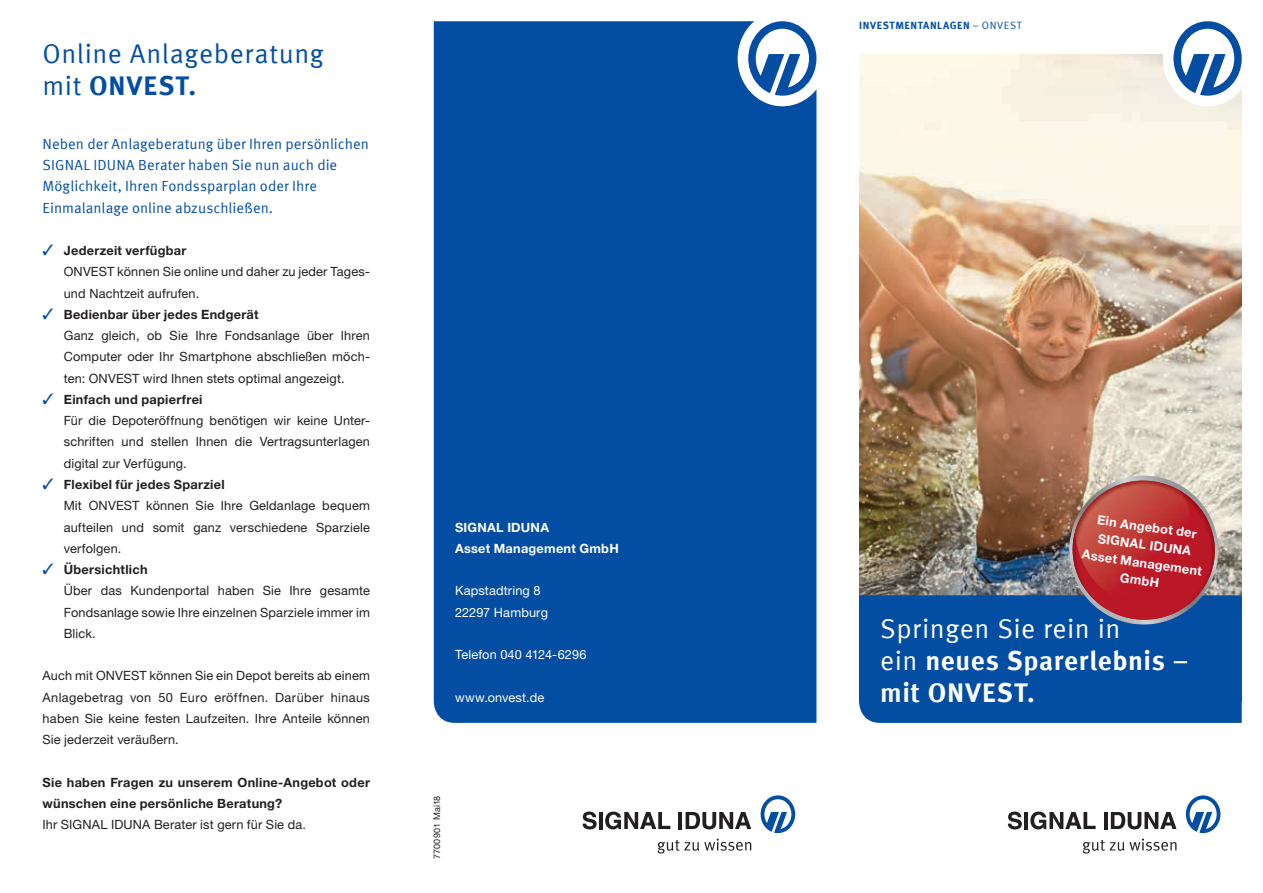
<style>
.page{position:relative;width:1263px;height:893px;background:#fff}
.page>*{position:absolute;margin:0;border:0;box-sizing:border-box;transform-origin:0 0}
.t1{font:700 27px/32px "Meta Offc Pro";letter-spacing:.025em;color:#fff}
.t2{font:27px "Meta Offc Pro Norm";letter-spacing:.02em;color:#034ea2}
.t3{font:27px "Meta Offc Pro Norm";letter-spacing:.015em;color:#fff}
.t4{font:700 27px "Meta Offc Pro";letter-spacing:.045em;color:#034ea2}
.t5{font:14.7px/21.3px "Meta Offc Pro Norm";letter-spacing:.005em;color:#034ea2}
.t6{font:12.75px/21.3px "Helvetica Neue LTW1 G";letter-spacing:.01em;color:#231f20}
.t7{font:700 12.75px/21.3px "Helvetica Neue LTW1 G";letter-spacing:.02em;color:#231f20}
.t8{font:700 12.75px/18px "Helvetica Neue LTW1 G";letter-spacing:.02em;color:#fff;text-align:center}
.t9{font:12.75px/21.3px "Helvetica Neue LTW1 G";letter-spacing:.01em;color:#fff}
.t10{font:700 10.5px "Meta Offc Pro";letter-spacing:.055em;color:#034ea2}
.t11{font:9px "Helvetica Neue LTW1 G";letter-spacing:.02em;color:#231f20}
.s1{font-family:"Meta Offc Pro Norm";font-weight:400}
.s2{color:#034ea2}
.s3{font-weight:700}
</style>
<div class="page">
<img style="left:859px;top:54px;width:383px;height:541px">
<div style="left:859px;top:595px;width:383px;height:128px;background:#034ea2"></div>
<svg style="left:1064px;top:476px;width:159px;height:153px;background:#70849e"></svg>
<img style="left:1072px;top:489px;width:146px;height:131px">
<img style="left:1075px;top:481px;width:125px;height:117px">
<svg style="left:1008px;top:812px;width:14px;height:17px"></svg>
<hr style="left:1024px;top:812px;width:4px;height:17px;background:#231f20">
<svg style="left:1030px;top:812px;width:65px;height:17px"></svg>
<hr style="left:1104px;top:812px;width:3px;height:17px;background:#231f20">
<svg style="left:1111px;top:812px;width:65px;height:17px"></svg>
<svg style="left:1083px;top:839px;width:93px;height:14px"></svg>
<svg style="left:1186px;top:795px;width:34px;height:38px"></svg>
<div style="left:1163px;top:11px;width:89px;height:95px;background:#fff;border-radius:50%"></div>
<svg style="left:1173px;top:21px;width:69px;height:75px"></svg>
<div style="left:1232px;top:0;width:31px;height:31px;background:#fff"></div>
<div style="left:434px;top:21px;width:382px;height:702px;background:#034ea2"></div>
<svg style="left:583px;top:812px;width:14px;height:17px"></svg>
<hr style="left:599px;top:812px;width:4px;height:17px;background:#231f20">
<svg style="left:605px;top:812px;width:65px;height:17px"></svg>
<hr style="left:678px;top:812px;width:4px;height:17px;background:#231f20">
<svg style="left:686px;top:812px;width:65px;height:17px"></svg>
<svg style="left:658px;top:839px;width:93px;height:14px"></svg>
<svg style="left:761px;top:795px;width:34px;height:38px"></svg>
<div style="left:738px;top:11px;width:89px;height:95px;background:#fff;border-radius:50%"></div>
<svg style="left:748px;top:21px;width:68px;height:75px"></svg>
<div style="left:807px;top:0;width:31px;height:31px;background:#fff"></div>
<h1 class="t2" style="left:43px;top:33px;width:283px">Online Anlageberatung</h1>
<h1 class="t4" style="left:43px;top:65px;width:155px"><span class="s1">mit</span> ONVEST.</h1>
<p class="t5" style="left:43px;top:132px;width:328px">Neben der Anlageberatung über Ihren persönlichen SIGNAL IDUNA Berater haben Sie nun auch die Möglichkeit, Ihren Fondssparplan oder Ihre Einmalanlage online abzuschließen.</p>
<p class="t6" style="left:64px;top:240px;width:308px;text-indent:-21px"><span class="s2">✓</span> <span class="s3">Jederzeit verfügbar<br></span>ONVEST können Sie online und daher zu jeder Tages&shy;und Nachtzeit aufrufen.</p>
<p class="t6" style="left:64px;top:304px;width:308px;text-indent:-21px"><span class="s2">✓</span> <span class="s3">Bedienbar über jedes Endgerät<br></span>Ganz gleich, ob Sie Ihre Fondsanlage über Ihren Computer oder Ihr Smartphone abschließen möch&shy;ten: ONVEST wird Ihnen stets optimal angezeigt.</p>
<p class="t6" style="left:64px;top:389px;width:308px;text-indent:-21px"><span class="s2">✓</span> <span class="s3">Einfach und papierfrei<br></span>Für die Depoteröffnung benötigen wir keine Unter&shy;schriften und stellen Ihnen die Vertragsunterlagen digital zur Verfügung.</p>
<p class="t6" style="left:64px;top:474px;width:308px;text-indent:-21px"><span class="s2">✓</span> <span class="s3">Flexibel für jedes Sparziel<br></span>Mit ONVEST können Sie Ihre Geldanlage bequem aufteilen und somit ganz verschiedene Sparziele verfolgen.</p>
<p class="t6" style="left:64px;top:559px;width:308px;text-indent:-21px"><span class="s2">✓</span> <span class="s3">Übersichtlich<br></span>Über das Kundenportal haben Sie Ihre gesamte<br>Fondsanlage sowie Ihre einzelnen Sparziele immer im<br>Blick.</p>
<p class="t6" style="left:42px;top:665px;width:329px;text-align:justify">Auch mit ONVEST können Sie ein Depot bereits ab einem Anlagebetrag von 50 Euro eröffnen. Darüber hinaus haben Sie keine festen Laufzeiten. Ihre Anteile können Sie jederzeit veräußern.</p>
<p class="t7" style="left:42px;top:771px;width:329px">Sie haben Fragen zu unserem Online-Angebot oder wünschen eine persönliche Beratung?</p>
<p class="t6" style="left:42px;top:814px;width:265px">Ihr SIGNAL IDUNA Berater ist gern für Sie da.</p>
<p class="t8" style="left:455px;top:516px;width:165px;line-height:21.3px;text-align:left">SIGNAL IDUNA<br>Asset Management GmbH</p>
<p class="t9" style="left:455px;top:580px;width:94px">Kapstadtring 8<br>22297 Hamburg</p>
<p class="t9" style="left:455px;top:644px;width:133px">Telefon 040 4124-6296</p>
<p class="t9" style="left:455px;top:686px;width:91px">www.onvest.de</p>
<p class="t11" style="left:431px;top:859px;width:65px;rotate:-90deg">7700901 Mai18</p>
<p class="t10" style="left:859px;top:17px;width:164px">INVESTMENTANLAGEN <span class="s1">– ONVEST</span></p>
<p class="t8" style="left:1088px;top:509px;width:122px;rotate:8deg">Ein Angebot der<br>SIGNAL IDUNA<br>Asset Management<br>GmbH</p>
<h1 class="t3" style="left:880px;top:608px;width:242px">Springen Sie rein in</h1>
<h1 class="t1" style="left:880px;top:643px;width:310px"><span class="s1">ein</span> neues Sparerlebnis – mit ONVEST.</h1>
</div>
